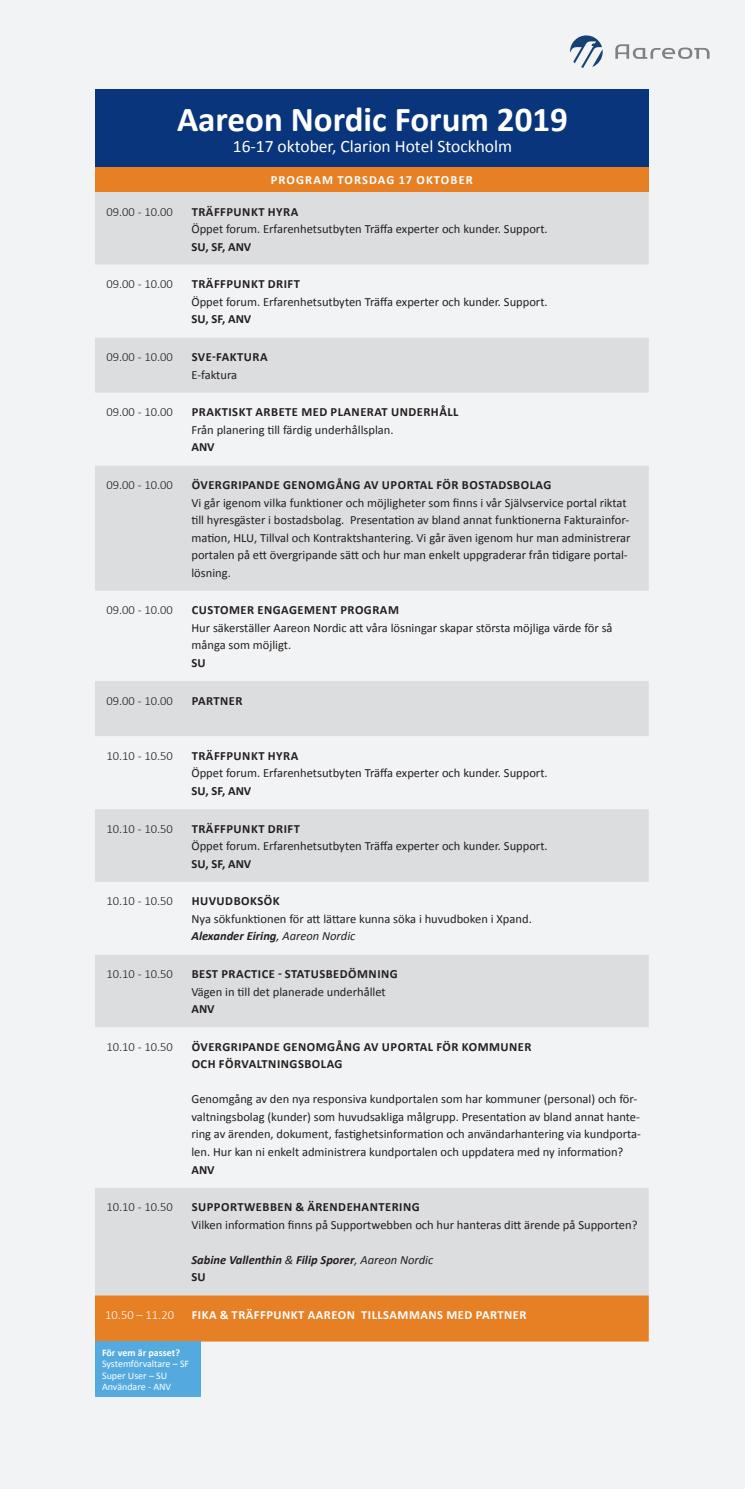
<style>
.page{position:relative;width:745px;height:1489px;background:#fff}
.page>*{position:absolute;margin:0;border:0;box-sizing:border-box;transform-origin:0 0}
.t1{font:700 35px "Calibri";color:#fff}
.t2{font:17.5px "Calibri";color:#fff}
.t3{font:12.5px/17.5px "Calibri";color:#231f20}
.t4{font:700 12.5px/17.5px "Calibri";letter-spacing:.04em;color:#231f20}
.t5{font:300 12.5px "Calibri";color:#231f20}
.t6{font:italic 700 12.5px/17.5px "Calibri";color:#231f20}
.t7{font:700 12.5px "Calibri";letter-spacing:.04em;color:#fff}
.t8{font:700 12.5px "Calibri";letter-spacing:.09em;color:#fff}
.t9{font:300 12.5px "Calibri";color:#fff}
.t10{font:10px/11.2px "Calibri";color:#fff}
.t11{font:700 10px "Calibri";color:#fff}
.s1{font-weight:700;font-style:italic}
.s2{font-style:italic}
.s3{font-weight:400}
.s4{font-style:normal}
</style>
<div class="page">
<div style="left:0;top:0;width:744px;height:1488px;background:#f2f3f4"></div>
<div style="left:95px;top:1188px;width:553px;height:107px;background:#dcdddf"></div>
<div style="left:95px;top:466px;width:553px;height:125px;background:#dcdddf"></div>
<svg style="left:95px;top:681px;width:553px;height:346px"></svg>
<div style="left:95px;top:1295px;width:553px;height:46px;background:#e77f25"></div>
<svg style="left:95px;top:192px;width:553px;height:201px"></svg>
<div style="left:95px;top:167px;width:553px;height:25px;background:#e77f25"></div>
<div style="left:95px;top:1341px;width:105px;height:55px;background:#54aadf"></div>
<div style="left:95px;top:89px;width:553px;height:78px;background:#08357c"></div>
<svg style="left:570px;top:35px;width:32px;height:33px"></svg>
<svg style="left:615px;top:44px;width:94px;height:15px"></svg>
<h1 class="t1" style="left:177px;top:97px;width:392px">Aareon Nordic Forum 2019</h1>
<h2 class="t2" style="left:233px;top:135px;width:281px">16-17 oktober, Clarion Hotel Stockholm</h2>
<p class="t8" style="left:270px;top:172px;width:203px">PROGRAM TORSDAG 17 OKTOBER</p>
<p class="t5" style="left:106px;top:204px;width:68px">09.00 - 10.00</p>
<p class="t4" style="left:191px;top:203px;width:108px">TRÄFFPUNKT HYRA</p>
<p class="t3" style="left:191px;top:220px;width:357px">Öppet forum. Erfarenhetsutbyten Träffa experter och kunder. Support.</p>
<p class="t4" style="left:191px;top:238px;width:61px">SU, SF, ANV</p>
<p class="t5" style="left:106px;top:276px;width:68px">09.00 - 10.00</p>
<p class="t4" style="left:191px;top:275px;width:110px">TRÄFFPUNKT DRIFT</p>
<p class="t3" style="left:191px;top:293px;width:357px">Öppet forum. Erfarenhetsutbyten Träffa experter och kunder. Support.</p>
<p class="t4" style="left:191px;top:310px;width:61px">SU, SF, ANV</p>
<p class="t5" style="left:106px;top:349px;width:68px">09.00 - 10.00</p>
<p class="t4" style="left:191px;top:348px;width:77px">SVE-FAKTURA</p>
<p class="t3" style="left:191px;top:366px;width:47px">E-faktura</p>
<p class="t5" style="left:106px;top:404px;width:68px">09.00 - 10.00</p>
<p class="t4" style="left:191px;top:403px;width:268px">PRAKTISKT ARBETE MED PLANERAT UNDERHÅLL</p>
<p class="t3" style="left:191px;top:421px;width:203px">Från planering till färdig underhållsplan.</p>
<p class="t4" style="left:191px;top:438px;width:25px">ANV</p>
<p class="t5" style="left:106px;top:477px;width:68px">09.00 - 10.00</p>
<p class="t4" style="left:191px;top:476px;width:361px">ÖVERGRIPANDE GENOMGÅNG AV UPORTAL FÖR BOSTADSBOLAG</p>
<p class="t3" style="left:191px;top:493px;width:440px">Vi går igenom vilka funktioner och möjligheter som finns i vår Självservice portal riktat till hyresgäster i bostadsbolag. Presentation av bland annat funktionerna Fakturainfor&shy;mation, HLU, Tillval och Kontraktshantering. Vi går även igenom hur man administrerar portalen på ett övergripande sätt och hur man enkelt uppgraderar från tidigare portal&shy;lösning.</p>
<p class="t5" style="left:106px;top:602px;width:68px">09.00 - 10.00</p>
<p class="t4" style="left:191px;top:601px;width:209px">CUSTOMER ENGAGEMENT PROGRAM</p>
<p class="t3" style="left:191px;top:619px;width:422px">Hur säkerställer Aareon Nordic att våra lösningar skapar största möjliga värde för så många som möjligt.</p>
<p class="t4" style="left:191px;top:654px;width:16px">SU</p>
<p class="t5" style="left:106px;top:692px;width:68px">09.00 - 10.00</p>
<p class="t4" style="left:191px;top:691px;width:52px">PARTNER</p>
<p class="t5" style="left:106px;top:748px;width:68px">10.10 - 10.50</p>
<p class="t4" style="left:191px;top:747px;width:108px">TRÄFFPUNKT HYRA</p>
<p class="t3" style="left:191px;top:764px;width:357px">Öppet forum. Erfarenhetsutbyten Träffa experter och kunder. Support.</p>
<p class="t4" style="left:191px;top:782px;width:61px">SU, SF, ANV</p>
<p class="t5" style="left:106px;top:820px;width:68px">10.10 - 10.50</p>
<p class="t4" style="left:191px;top:819px;width:110px">TRÄFFPUNKT DRIFT</p>
<p class="t3" style="left:191px;top:837px;width:357px">Öppet forum. Erfarenhetsutbyten Träffa experter och kunder. Support.</p>
<p class="t4" style="left:191px;top:854px;width:61px">SU, SF, ANV</p>
<p class="t5" style="left:106px;top:893px;width:68px">10.10 - 10.50</p>
<p class="t4" style="left:191px;top:892px;width:89px">HUVUDBOKSÖK</p>
<p class="t3" style="left:191px;top:910px;width:341px">Nya sökfunktionen för att lättare kunna söka i huvudboken i Xpand.<br><span class="s1">Alexander Eiring</span><span class="s2">, Aareon Nordic</span></p>
<p class="t5" style="left:106px;top:966px;width:68px">10.10 - 10.50</p>
<p class="t4" style="left:191px;top:965px;width:207px">BEST PRACTICE - STATUSBEDÖMNING</p>
<p class="t3" style="left:191px;top:982px;width:196px">Vägen in till det planerade underhållet</p>
<p class="t4" style="left:191px;top:1000px;width:25px">ANV</p>
<p class="t5" style="left:106px;top:1038px;width:68px">10.10 - 10.50</p>
<p class="t4" style="left:191px;top:1037px;width:341px">ÖVERGRIPANDE GENOMGÅNG AV UPORTAL FÖR KOMMUNER<br>OCH FÖRVALTNINGSBOLAG</p>
<p class="t3" style="left:191px;top:1090px;width:450px">Genomgång av den nya responsiva kundportalen som har kommuner (personal) och för&shy;valtningsbolag (kunder) som huvudsakliga målgrupp. Presentation av bland annat hante&shy;ring av ärenden, dokument, fastighetsinformation och användarhantering via kundporta&shy;len. Hur kan ni enkelt administrera kundportalen och uppdatera med ny information?</p>
<p class="t4" style="left:191px;top:1160px;width:25px">ANV</p>
<p class="t5" style="left:106px;top:1199px;width:68px">10.10 - 10.50</p>
<p class="t4" style="left:191px;top:1198px;width:229px">SUPPORTWEBBEN &amp; ÄRENDEHANTERING</p>
<p class="t3" style="left:191px;top:1215px;width:447px">Vilken information finns på Supportwebben och hur hanteras ditt ärende på Supporten?</p>
<p class="t6" style="left:191px;top:1250px;width:243px">Sabine Vallenthin <span class="s3">&amp;</span> Filip Sporer<span class="s3">, Aareon Nordic<br></span><span class="s4">SU</span></p>
<p class="t9" style="left:105px;top:1306px;width:70px">10.50 – 11.20</p>
<p class="t7" style="left:191px;top:1306px;width:336px">FIKA &amp; TRÄFFPUNKT AAREON TILLSAMMANS MED PARTNER</p>
<p class="t11" style="left:102px;top:1346px;width:79px">För vem är passet?</p>
<p class="t10" style="left:102px;top:1358px;width:89px">Systemförvaltare – SF<br>Super User – SU<br>Användare - ANV</p>
</div>
